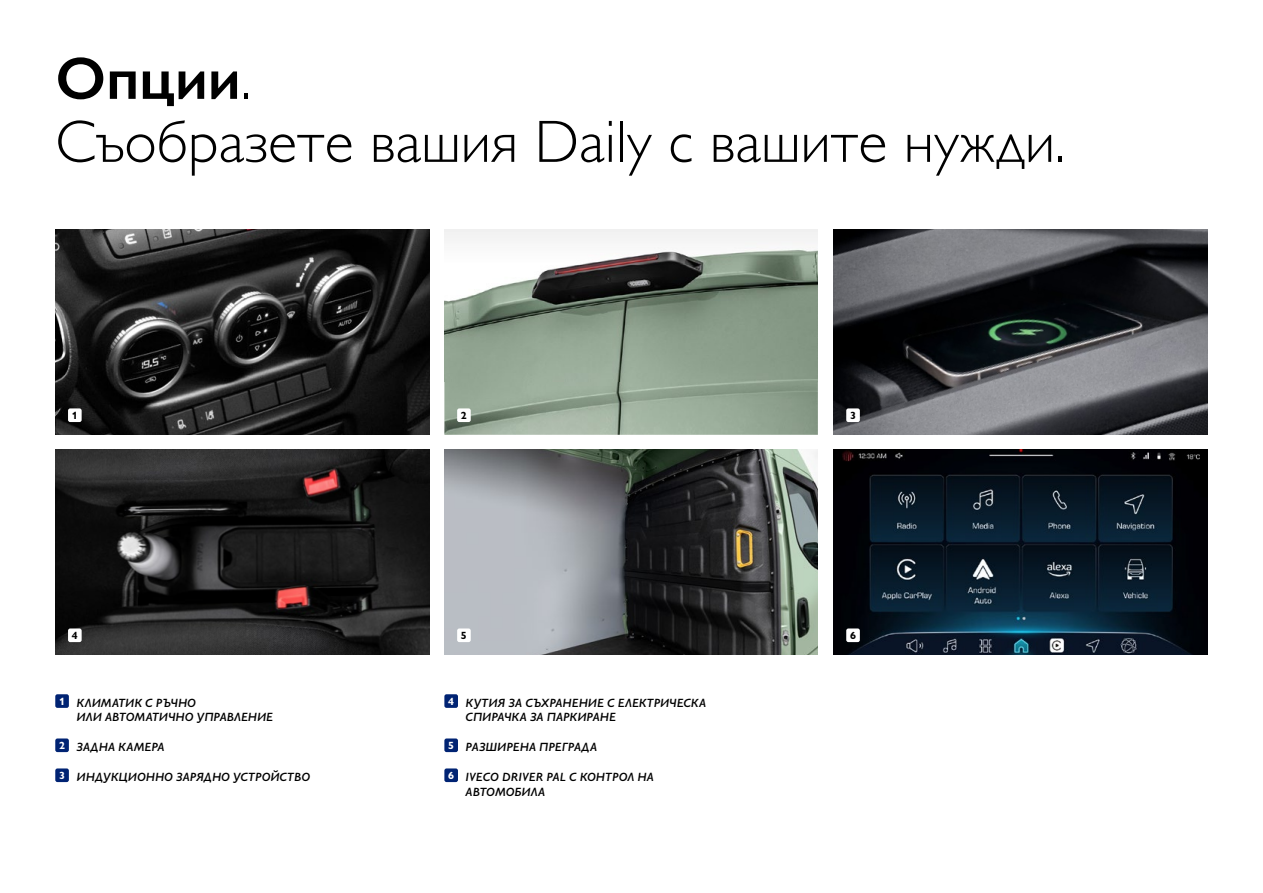
<style>
.page{position:relative;width:1263px;height:893px;background:#fff}
.page>*{position:absolute;margin:0;border:0;box-sizing:border-box;transform-origin:0 0}
.t1{font:300 60px/63px "Gill Sans";color:#000}
.t2{font:italic 600 12px/14.2px "Gill Sans";letter-spacing:.005em;color:#000}
.t3{font:700 10.5px "Gill Sans Nova";color:#000}
.s1{font-weight:600}
</style>
<div class="page">
<img style="left:444px;top:381px;width:374px;height:54px">
<img style="left:444px;top:230px;width:374px;height:151px">
<div style="left:55px;top:694px;width:14px;height:14px;background:#002373;border-radius:2px"></div>
<div style="left:55px;top:738px;width:14px;height:14px;background:#002373;border-radius:2px"></div>
<div style="left:55px;top:768px;width:14px;height:14px;background:#002373;border-radius:2px"></div>
<div style="left:444px;top:694px;width:14px;height:14px;background:#002373;border-radius:2px"></div>
<div style="left:444px;top:738px;width:14px;height:14px;background:#002373;border-radius:2px"></div>
<div style="left:444px;top:768px;width:14px;height:14px;background:#002373;border-radius:2px"></div>
<img style="left:833px;top:450px;width:375px;height:205px">
<img style="left:55px;top:230px;width:374px;height:205px">
<img style="left:55px;top:450px;width:374px;height:205px">
<img style="left:444px;top:450px;width:374px;height:205px">
<img style="left:833px;top:230px;width:375px;height:205px">
<div style="left:68px;top:408px;width:14px;height:14px;background:#fff;border-radius:2px"></div>
<div style="left:68px;top:628px;width:14px;height:14px;background:#fff;border-radius:2px"></div>
<div style="left:457px;top:408px;width:14px;height:14px;background:#fff;border-radius:2px"></div>
<div style="left:457px;top:628px;width:14px;height:14px;background:#fff;border-radius:2px"></div>
<div style="left:846px;top:408px;width:14px;height:14px;background:#fff;border-radius:2px"></div>
<div style="left:846px;top:628px;width:14px;height:14px;background:#fff;border-radius:2px"></div>
<h1 class="t1" style="left:55px;top:52px;width:1012px"><span class="s1">Опции</span>.<br>Съобразете вашия Daily с вашите нужди.</h1>
<p class="t3" style="left:72px;top:412px;width:7px">1</p>
<p class="t3" style="left:461px;top:412px;width:7px">2</p>
<p class="t3" style="left:850px;top:412px;width:7px">3</p>
<p class="t3" style="left:72px;top:632px;width:7px">4</p>
<p class="t3" style="left:461px;top:632px;width:7px">5</p>
<p class="t3" style="left:850px;top:632px;width:7px">6</p>
<p class="t2" style="left:77px;top:696px;width:198px;text-indent:-17px"><sup>1</sup> КЛИМАТИК С РЪЧНО<br>ИЛИ АВТОМАТИЧНО УПРАВЛЕНИЕ</p>
<p class="t2" style="left:59px;top:740px;width:107px"><sup>2</sup> ЗАДНА КАМЕРА</p>
<p class="t2" style="left:59px;top:770px;width:253px"><sup>3</sup> ИНДУКЦИОННО ЗАРЯДНО УСТРОЙСТВО</p>
<p class="t2" style="left:466px;top:696px;width:242px;text-indent:-17px"><sup>4</sup> КУТИЯ ЗА СЪХРАНЕНИЕ С ЕЛЕКТРИЧЕСКА<br>СПИРАЧКА ЗА ПАРКИРАНЕ</p>
<p class="t2" style="left:448px;top:740px;width:150px"><sup>5</sup> РАЗШИРЕНА ПРЕГРАДА</p>
<p class="t2" style="left:466px;top:770px;width:190px;text-indent:-17px"><sup>6</sup> IVECO DRIVER PAL С КОНТРОЛ НА<br>АВТОМОБИЛА</p>
</div>
